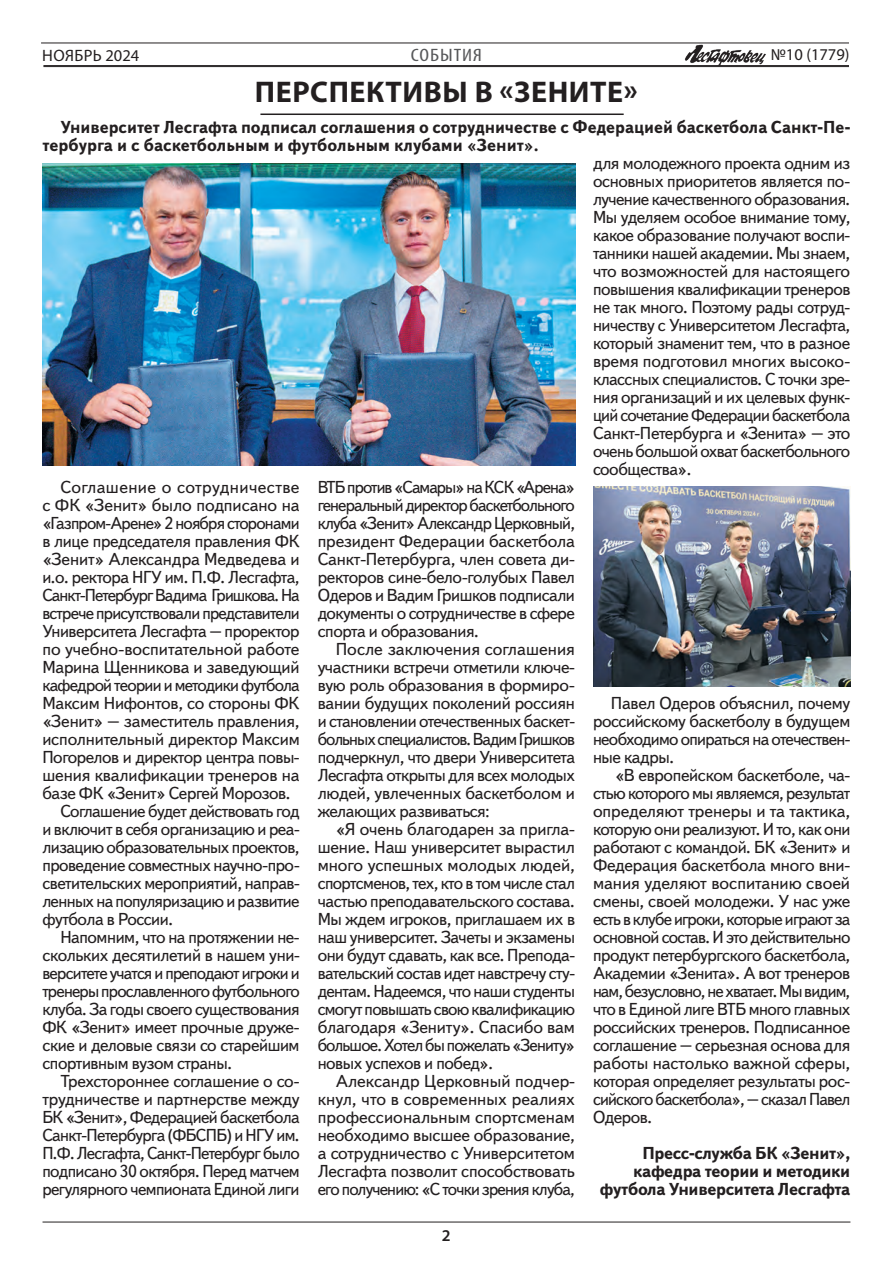
<style>
.page{position:relative;width:893px;height:1263px;background:#fff}
.page>*{position:absolute;margin:0;border:0;box-sizing:border-box;transform-origin:0 0}
.t1{font:700 30px "Myriad Pro";letter-spacing:.02em;color:#231f20}
.t2{font:condensed 18px "Myriad Pro";letter-spacing:.045em;color:#57585a;scale:1.2 1}
.t3{font:17.25px/18px "Text";letter-spacing:-.03em;color:#231f20;text-align:justify}
.t4{font:700 17.25px/18px "Text";letter-spacing:-.01em;color:#231f20}
.t5{font:17.25px "Text";letter-spacing:-.005em;color:#231f20}
.t6{font:17.25px "Text";letter-spacing:-.01em;color:#231f20}
.t7{font:17.25px "Text";letter-spacing:-.05em;color:#231f20}
.t8{font:17.25px "Text";letter-spacing:.02em;color:#231f20}
.t9{font:17.25px "Text";color:#231f20}
.t10{font:16.5px "Myriad Pro";letter-spacing:.02em;color:#231f20}
.t11{font:16.5px "Myriad Pro";color:#231f20}
.t12{font:600 16.5px "Myriad Pro";color:#231f20}
</style>
<div class="page">
<img style="left:685px;top:44px;width:81px;height:21px">
<hr style="left:43px;top:65px;width:806px;height:1px;background:#231f20">
<hr style="left:43px;top:66px;width:806px;height:1px;background:#231f20">
<hr style="left:41px;top:43px;width:808px;height:1px;background:#231f20">
<hr style="left:43px;top:1222px;width:807px;height:1px;background:#231f20">
<img style="left:593px;top:486px;width:258px;height:200px">
<img style="left:42px;top:164px;width:533px;height:302px">
<hr style="left:260px;top:114px;width:364px;height:1px;background:#231f20">
<p class="t2" style="left:411px;top:44px;width:61px">СОБЫТИЯ</p>
<p class="t10" style="left:42px;top:45px;width:99px">НОЯБРЬ 2024</p>
<p class="t11" style="left:771px;top:44px;width:80px">№10 (1779)</p>
<h1 class="t1" style="left:255px;top:72px;width:385px">ПЕРСПЕКТИВЫ В «ЗЕНИТЕ»</h1>
<p class="t4" style="left:42px;top:119px;width:809px;text-indent:18px">Университет Лесгафта подписал соглашения о сотрудничестве с Федерацией баскетбола Санкт-Пе&shy;тербурга и с баскетбольным и футбольным клубами «Зенит».</p>
<p class="t8" style="left:60px;top:477px;width:241px">Соглашение о сотрудничестве</p>
<p class="t9" style="left:42px;top:495px;width:259px">с ФК «Зенит» было подписано на</p>
<p class="t3" style="left:42px;top:515px;width:259px">«Газпром-Арене» 2 ноября сторонами</p>
<p class="t3" style="left:42px;top:533px;width:259px">в лице председателя правления ФК</p>
<p class="t5" style="left:42px;top:549px;width:259px">«Зенит» Александра Медведева и</p>
<p class="t3" style="left:42px;top:569px;width:259px">и.о. ректора НГУ им. П.Ф. Лесгафта,</p>
<p class="t7" style="left:42px;top:585px;width:259px">Санкт-Петербург Вадима Гришкова. На</p>
<p class="t3" style="left:42px;top:605px;width:259px">встрече присутствовали представители</p>
<p class="t3" style="left:42px;top:623px;width:259px">Университета Лесгафта – проректор</p>
<p class="t5" style="left:42px;top:639px;width:259px">по учебно-воспитательной работе</p>
<p class="t3" style="left:42px;top:659px;width:259px">Марина Щенникова и заведующий</p>
<p class="t3" style="left:42px;top:677px;width:259px">кафедрой теории и методики футбола</p>
<p class="t3" style="left:42px;top:695px;width:259px">Максим Нифонтов, со стороны ФК</p>
<p class="t3" style="left:42px;top:713px;width:259px">«Зенит» – заместитель правления,</p>
<p class="t6" style="left:42px;top:729px;width:259px">исполнительный директор Максим</p>
<p class="t3" style="left:42px;top:749px;width:259px">Погорелов и директор центра повы-</p>
<p class="t5" style="left:42px;top:765px;width:259px">шения квалификации тренеров на</p>
<p class="t3" style="left:42px;top:785px;width:250px">базе ФК «Зенит» Сергей Морозов.</p>
<p class="t3" style="left:60px;top:803px;width:241px">Соглашение будет действовать год</p>
<p class="t3" style="left:42px;top:821px;width:259px">и включит в себя организацию и реа-</p>
<p class="t3" style="left:42px;top:839px;width:259px">лизацию образовательных проектов,</p>
<p class="t3" style="left:42px;top:857px;width:259px">проведение совместных научно-про-</p>
<p class="t3" style="left:42px;top:875px;width:259px">светительских мероприятий, направ-</p>
<p class="t3" style="left:42px;top:893px;width:259px">ленных на популяризацию и развитие</p>
<p class="t3" style="left:42px;top:911px;width:132px">футбола в России.</p>
<p class="t3" style="left:60px;top:929px;width:241px">Напомним, что на протяжении не-</p>
<p class="t3" style="left:42px;top:947px;width:259px">скольких десятилетий в нашем уни-</p>
<p class="t3" style="left:42px;top:965px;width:259px">верситете учатся и преподают игроки и</p>
<p class="t3" style="left:42px;top:983px;width:259px">тренеры прославленного футбольного</p>
<p class="t3" style="left:42px;top:1001px;width:259px">клуба. За годы своего существования</p>
<p class="t3" style="left:42px;top:1019px;width:259px">ФК «Зенит» имеет прочные друже-</p>
<p class="t3" style="left:42px;top:1037px;width:259px">ские и деловые связи со старейшим</p>
<p class="t3" style="left:42px;top:1055px;width:191px">спортивным вузом страны.</p>
<p class="t3" style="left:60px;top:1073px;width:241px">Трехстороннее соглашение о со-</p>
<p class="t6" style="left:42px;top:1089px;width:259px">трудничестве и партнерстве между</p>
<p class="t3" style="left:42px;top:1109px;width:259px">БК «Зенит», Федерацией баскетбола</p>
<p class="t3" style="left:42px;top:1127px;width:259px">Санкт-Петербурга (ФБСПБ) и НГУ им.</p>
<p class="t3" style="left:42px;top:1145px;width:259px">П.Ф. Лесгафта, Санкт-Петербург было</p>
<p class="t3" style="left:42px;top:1163px;width:259px">подписано 30 октября. Перед матчем</p>
<p class="t3" style="left:42px;top:1181px;width:259px">регулярного чемпионата Единой лиги</p>
<p class="t3" style="left:318px;top:479px;width:259px">ВТБ против «Самары» на КСК «Арена» генеральный директор баскетбольного клуба «Зенит» Александр Церковный, президент Федерации баскетбола Санкт-Петербурга, член совета ди&shy;ректоров сине-бело-голубых Павел Одеров и Вадим Гришков подписали документы о сотрудничестве в сфере спорта и образования.</p>
<p class="t3" style="left:318px;top:641px;width:259px;text-indent:18px">После заключения соглашения участники встречи отметили ключе&shy;вую роль образования в формиро&shy;вании будущих поколений россиян и становлении отечественных баскет&shy;больных специалистов. Вадим Гришков подчеркнул, что двери Университета Лесгафта открыты для всех молодых людей, увлеченных баскетболом и желающих развиваться:</p>
<p class="t3" style="left:318px;top:821px;width:259px;text-indent:18px">«Я очень благодарен за пригла&shy;шение. Наш университет вырастил много успешных молодых людей, спортсменов, тех, кто в том числе стал частью преподавательского состава.<br>Мы ждем игроков, приглашаем их в наш университет. Зачеты и экзамены они будут сдавать, как все. Препода&shy;вательский состав идет навстречу сту&shy;дентам. Надеемся, что наши студенты смогут повышать свою квалификацию благодаря «Зениту». Спасибо вам большое. Хотел бы пожелать «Зениту» новых успехов и побед».</p>
<p class="t3" style="left:318px;top:1073px;width:259px;text-indent:18px">Александр Церковный подчер&shy;кнул, что в современных реалиях профессиональным спортсменам необходимо высшее образование, а сотрудничество с Университетом Лесгафта позволит способствовать его получению: «С точки зрения клуба,</p>
<p class="t12" style="left:442px;top:1225px;width:10px">2</p>
<p class="t3" style="left:593px;top:155px;width:259px">для молодежного проекта одним из основных приоритетов является по&shy;лучение качественного образования.<br>Мы уделяем особое внимание тому, какое образование получают воспи&shy;танники нашей академии. Мы знаем, что возможностей для настоящего повышения квалификации тренеров не так много. Поэтому рады сотруд&shy;ничеству с Университетом Лесгафта, который знаменит тем, что в разное время подготовил многих высоко&shy;классных специалистов. С точки зре&shy;ния организаций и их целевых функ&shy;ций сочетание Федерации баскетбола Санкт-Петербурга и «Зенита» – это очень большой охват баскетбольного сообщества».</p>
<p class="t3" style="left:593px;top:695px;width:259px;text-indent:18px">Павел Одеров объяснил, почему российскому баскетболу в будущем необходимо опираться на отечествен&shy;ные кадры.</p>
<p class="t3" style="left:593px;top:767px;width:259px;text-indent:22px">«В европейском баскетболе, ча&shy;стью которого мы являемся, результат определяют тренеры и та тактика, которую они реализуют. И то, как они работают с командой. БК «Зенит» и Федерация баскетбола много вни&shy;мания уделяют воспитанию своей смены, своей молодежи. У нас уже есть в клубе игроки, которые играют за основной состав. И это действительно продукт петербургского баскетбола, Академии «Зенита». А вот тренеров нам, безусловно, не хватает. Мы видим, что в Единой лиге ВТБ много главных российских тренеров. Подписанное соглашение – серьезная основа для работы настолько важной сферы, которая определяет результаты рос&shy;сийского баскетбола», – сказал Павел Одеров.</p>
<p class="t4" style="left:600px;top:1145px;width:252px;text-align:right">Пресс-служба БК «Зенит», кафедра теории и методики футбола Университета Лесгафта</p>
</div>
